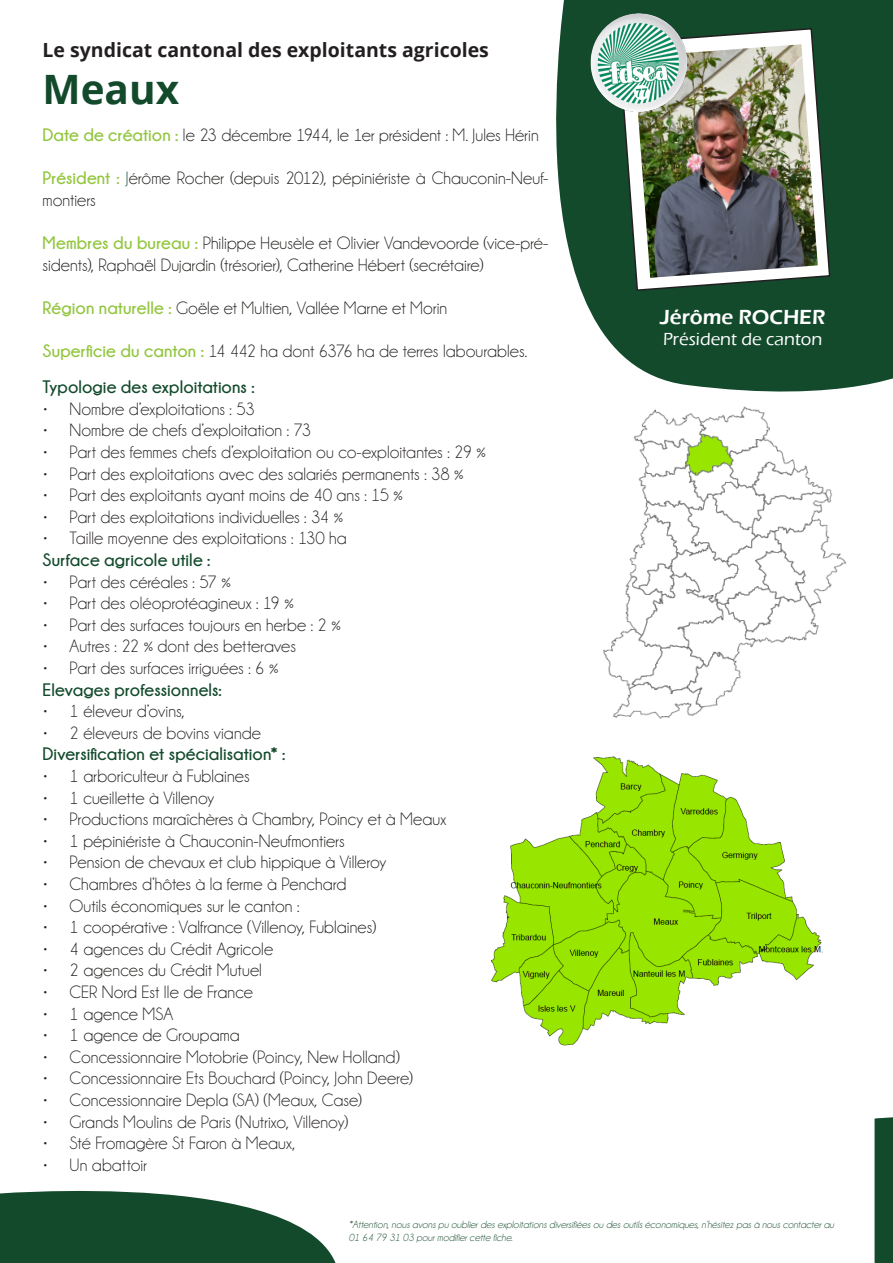
<style>
.page{position:relative;width:893px;height:1263px;background:#fff}
.page>*{position:absolute;margin:0;border:0;box-sizing:border-box;transform-origin:0 0}
.t1{font:700 40.5px "Open Sans";color:#134a2c}
.t2{font:600 21px "Eras ITC";color:#fff}
.t3{font:700 19.5px "Open Sans";color:#231f20}
.t4{font:18px "Champagne&Limousines";letter-spacing:.005em;color:#231f20}
.t5{font:18px/21.6px "Champagne&Limousines";letter-spacing:.005em;color:#1d1d1b}
.t6{font:700 18px "Champagne&Limousines";letter-spacing:.005em;color:#134a2c}
.t7{font:500 18px "Eras ITC";color:#fff}
.t8{font:italic 10.5px/12.6px "Champagne&Limousines";color:#134a2c}
.s1{font-weight:700;color:#92c63e}
.s2{color:#134a2c}
</style>
<div class="page">
<svg style="left:556px;top:0;width:337px;height:392px;fill:#134a2c"></svg>
<svg style="left:0;top:1190px;width:336px;height:73px"></svg>
<svg style="left:617px;top:27px;width:214px;height:265px"></svg>
<img style="left:634px;top:44px;width:184px;height:234px">
<img style="left:591px;top:14px;width:96px;height:98px">
<img style="left:603px;top:406px;width:244px;height:313px">
<img style="left:491px;top:756px;width:332px;height:290px">
<div style="left:874px;top:1117px;width:19px;height:146px;background:#134a2c"></div>
<p class="t3" style="left:43px;top:37px;width:448px">Le syndicat cantonal des exploitants agricoles</p>
<h1 class="t1" style="left:43px;top:61px;width:138px">Meaux</h1>
<p class="t5" style="left:43px;top:124px;width:498px"><span class="s1">Date de création :</span> le 23 décembre 1944, le 1er président : M. Jules Hérin</p>
<p class="t5" style="left:43px;top:167px;width:507px"><span class="s1">Président :</span> <span class="s2">J</span>érôme Rocher (depuis 2012), pépiniériste à Chauconin-Neuf&shy;montiers</p>
<p class="t5" style="left:43px;top:232px;width:507px"><span class="s1">Membres du bureau :</span> Philippe Heusèle et Olivier Vandevoorde (vice-pré&shy;sidents), Raphaël Dujardin (trésorier), Catherine Hébert (secrétaire)</p>
<p class="t5" style="left:43px;top:297px;width:406px"><span class="s1">Région naturelle :</span> Goële et Multien, Vallée Marne et Morin</p>
<p class="t4" style="left:43px;top:342px;width:486px"><span class="s1">Superficie du canton :</span> 14 442 ha dont 6376 ha de terres labourables.</p>
<p class="t6" style="left:43px;top:377px;width:214px">Typologie des exploitations :</p>
<p class="t4" style="left:43px;top:400px;width:214px">• Nombre d’exploitations : 53</p>
<p class="t4" style="left:43px;top:421px;width:270px">• Nombre de chefs d’exploitation : 73</p>
<p class="t4" style="left:43px;top:443px;width:445px">• Part des femmes chefs d’exploitation ou co-exploitantes : 29 %</p>
<p class="t4" style="left:43px;top:464px;width:423px">• Part des exploitations avec des salariés permanents : 38 %</p>
<p class="t4" style="left:43px;top:486px;width:362px">• Part des exploitants ayant moins de 40 ans : 15 %</p>
<p class="t4" style="left:43px;top:508px;width:302px">• Part des exploitations individuelles : 34 %</p>
<p class="t4" style="left:43px;top:529px;width:306px">• Taille moyenne des exploitations : 130 ha</p>
<p class="t6" style="left:43px;top:550px;width:169px">Surface agricole utile :</p>
<p class="t4" style="left:43px;top:572px;width:190px">• Part des céréales : 57 %</p>
<p class="t4" style="left:43px;top:594px;width:253px">• Part des oléoprotéagineux : 19 %</p>
<p class="t4" style="left:43px;top:616px;width:300px">• Part des surfaces toujours en herbe : 2 %</p>
<p class="t4" style="left:43px;top:637px;width:255px">• Autres : 22 % dont des betteraves</p>
<p class="t4" style="left:43px;top:659px;width:237px">• Part des surfaces irriguées : 6 %</p>
<p class="t6" style="left:43px;top:679px;width:181px">Elevages professionnels:</p>
<p class="t4" style="left:43px;top:702px;width:144px">• 1 éleveur d’ovins,</p>
<p class="t4" style="left:43px;top:724px;width:220px">• 2 éleveurs de bovins viande</p>
<p class="t6" style="left:43px;top:744px;width:244px">Diversification et spécialisation* :</p>
<p class="t5" style="left:43px;top:765px;width:209px">• 1 arboriculteur à Fublaines</p>
<p class="t5" style="left:43px;top:787px;width:173px">• 1 cueillette à Villenoy</p>
<p class="t5" style="left:43px;top:808px;width:405px">• Productions maraîchères à Chambry, Poincy et à Meaux</p>
<p class="t5" style="left:43px;top:830px;width:304px">• 1 pépiniériste à Chauconin-Neufmontiers</p>
<p class="t5" style="left:43px;top:852px;width:345px">• Pension de chevaux et club hippique à Villeroy</p>
<p class="t5" style="left:43px;top:873px;width:305px">• Chambres d’hôtes à la ferme à Penchard</p>
<p class="t5" style="left:43px;top:895px;width:258px">• Outils économiques sur le canton :</p>
<p class="t5" style="left:43px;top:916px;width:335px">• 1 coopérative : Valfrance (Villenoy, Fublaines)</p>
<p class="t5" style="left:43px;top:938px;width:232px">• 4 agences du Crédit Agricole</p>
<p class="t5" style="left:43px;top:960px;width:221px">• 2 agences du Crédit Mutuel</p>
<p class="t5" style="left:43px;top:981px;width:212px">• CER Nord Est Ile de France</p>
<p class="t5" style="left:43px;top:1003px;width:132px">• 1 agence MSA</p>
<p class="t5" style="left:43px;top:1024px;width:199px">• 1 agence de Groupama</p>
<p class="t4" style="left:43px;top:1048px;width:359px">• Concessionnaire Motobrie (Poincy, New Holland)</p>
<p class="t4" style="left:43px;top:1069px;width:372px">• Concessionnaire Ets Bouchard (Poincy, John Deere)</p>
<p class="t4" style="left:43px;top:1091px;width:321px">• Concessionnaire Depla (SA) (Meaux, Case)</p>
<p class="t4" style="left:43px;top:1112px;width:307px">• Grands Moulins de Paris (Nutrixo, Villenoy)</p>
<p class="t4" style="left:43px;top:1134px;width:254px">• Sté Fromagère St Faron à Meaux,</p>
<p class="t4" style="left:43px;top:1156px;width:106px">• Un abattoir</p>
<p class="t2" style="left:660px;top:305px;width:167px">Jérôme ROCHER</p>
<p class="t7" style="left:663px;top:329px;width:161px">Président de canton</p>
<p class="t8" style="left:349px;top:1218px;width:487px">*Attention, nous avons pu oublier des exploitations diversifiées ou des outils économiques, n’hésitez pas à nous contacter au<br>01 64 79 31 03 pour modifier cette fiche.</p>
</div>
